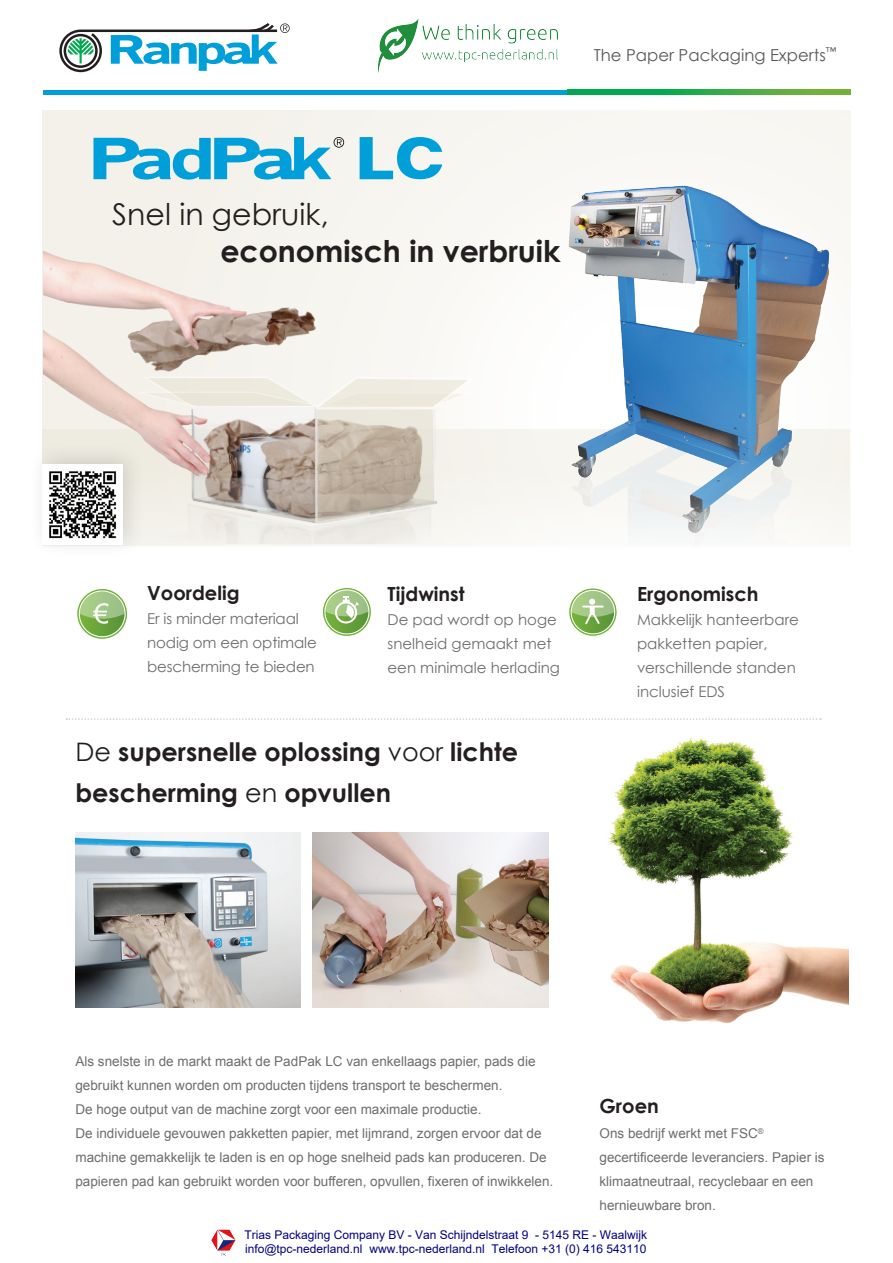
<style>
.page{position:relative;width:893px;height:1263px;background:#fff}
.page>*{position:absolute;margin:0;border:0;box-sizing:border-box;transform-origin:0 0}
.t1{font:700 30px "Century Gothic";color:#231f20}
.t2{font:30px "Century Gothic";color:#231f20}
.t3{font:700 25.5px/40.5px "Century Gothic";color:#231f20}
.t4{font:700 19.5px "Century Gothic";color:#231f20}
.t5{font:16.5px "Century Gothic";color:#57585a}
.t6{font:15px/24px "Century Gothic";color:#6c6d70}
.t7{font:13.5px/24px "Arial";color:#6c6d70}
.t8{font:12px/14.4px "Arial";color:#000080}
.s1{font-weight:400}
</style>
<div class="page">
<hr style="left:43px;top:90px;width:807px;height:4px;background:#009fda">
<svg style="left:568px;top:90px;width:282px;height:4px"></svg>
<div style="left:43px;top:111px;width:807px;height:434px;background:#f7f6f2"></div>
<div style="left:43px;top:429px;width:806px;height:118px;background:#f7f5f0"></div>
<svg style="left:59px;top:23px;width:231px;height:49px"></svg>
<img style="left:75px;top:833px;width:225px;height:175px">
<img style="left:548px;top:146px;width:303px;height:399px">
<svg style="left:76px;top:588px;width:52px;height:52px"></svg>
<svg style="left:568px;top:588px;width:49px;height:49px"></svg>
<svg style="left:322px;top:587px;width:50px;height:50px"></svg>
<img style="left:43px;top:250px;width:370px;height:294px">
<img style="left:313px;top:833px;width:235px;height:175px">
<svg style="left:136px;top:375px;width:331px;height:151px"></svg>
<svg style="left:360px;top:137px;width:82px;height:42px"></svg>
<svg style="left:93px;top:137px;width:251px;height:43px"></svg>
<img style="left:608px;top:737px;width:241px;height:287px">
<svg style="left:66px;top:718px;width:755px;height:2px"></svg>
<div style="left:28px;top:442px;width:118px;height:118px;background:#231f20;opacity:.15"></div>
<img style="left:43px;top:465px;width:80px;height:80px">
<img style="left:378px;top:18px;width:180px;height:54px">
<img style="left:211px;top:1229px;width:25px;height:27px">
<p class="t5" style="left:594px;top:44px;width:244px">The Paper Packaging Experts<sup>™</sup></p>
<h1 class="t2" style="left:112px;top:193px;width:218px">Snel in gebruik,</h1>
<h1 class="t1" style="left:220px;top:228px;width:342px">economisch in verbruik</h1>
<h3 class="t4" style="left:147px;top:578px;width:94px">Voordelig</h3>
<p class="t6" style="left:147px;top:606px;width:171px">Er is minder materiaal nodig om een optimale bescherming te bieden</p>
<h3 class="t4" style="left:387px;top:579px;width:79px">Tijdwinst</h3>
<p class="t6" style="left:387px;top:607px;width:174px">De pad wordt op hoge snelheid gemaakt met een minimale herlading</p>
<h2 class="t3" style="left:75px;top:730px;width:444px"><span class="s1">De</span> supersnelle oplossing <span class="s1">voor</span> lichte bescherming <span class="s1">en</span> opvullen</h2>
<h3 class="t4" style="left:637px;top:579px;width:123px">Ergonomisch</h3>
<p class="t6" style="left:637px;top:607px;width:163px">Makkelijk hanteerbare pakketten papier, verschillende standen inclusief EDS</p>
<p class="t7" style="left:75px;top:1049px;width:479px">Als snelste in de markt maakt de PadPak LC van enkellaags papier, pads die gebruikt kunnen worden om producten tijdens transport te beschermen.<br>De hoge output van de machine zorgt voor een maximale productie.<br>De individuele gevouwen pakketten papier, met lijmrand, zorgen ervoor dat de machine gemakkelijk te laden is en op hoge snelheid pads kan produceren. De papieren pad kan gebruikt worden voor bufferen, opvullen, fixeren of inwikkelen.</p>
<h3 class="t4" style="left:600px;top:1091px;width:61px">Groen</h3>
<p class="t7" style="left:600px;top:1122px;width:227px">Ons bedrijf werkt met FSC<sup>® </sup>gecertificeerde leveranciers. Papier is klimaatneutraal, recyclebaar en een hernieuwbare bron.</p>
<p class="t8" style="left:244px;top:1227px;width:404px">Trias Packaging Company BV - Van Schijndelstraat 9 - 5145 RE - Waalwijk info@tpc-nederland.nl www.tpc-nederland.nl Telefoon +31 (0) 416 543110</p>
</div>
